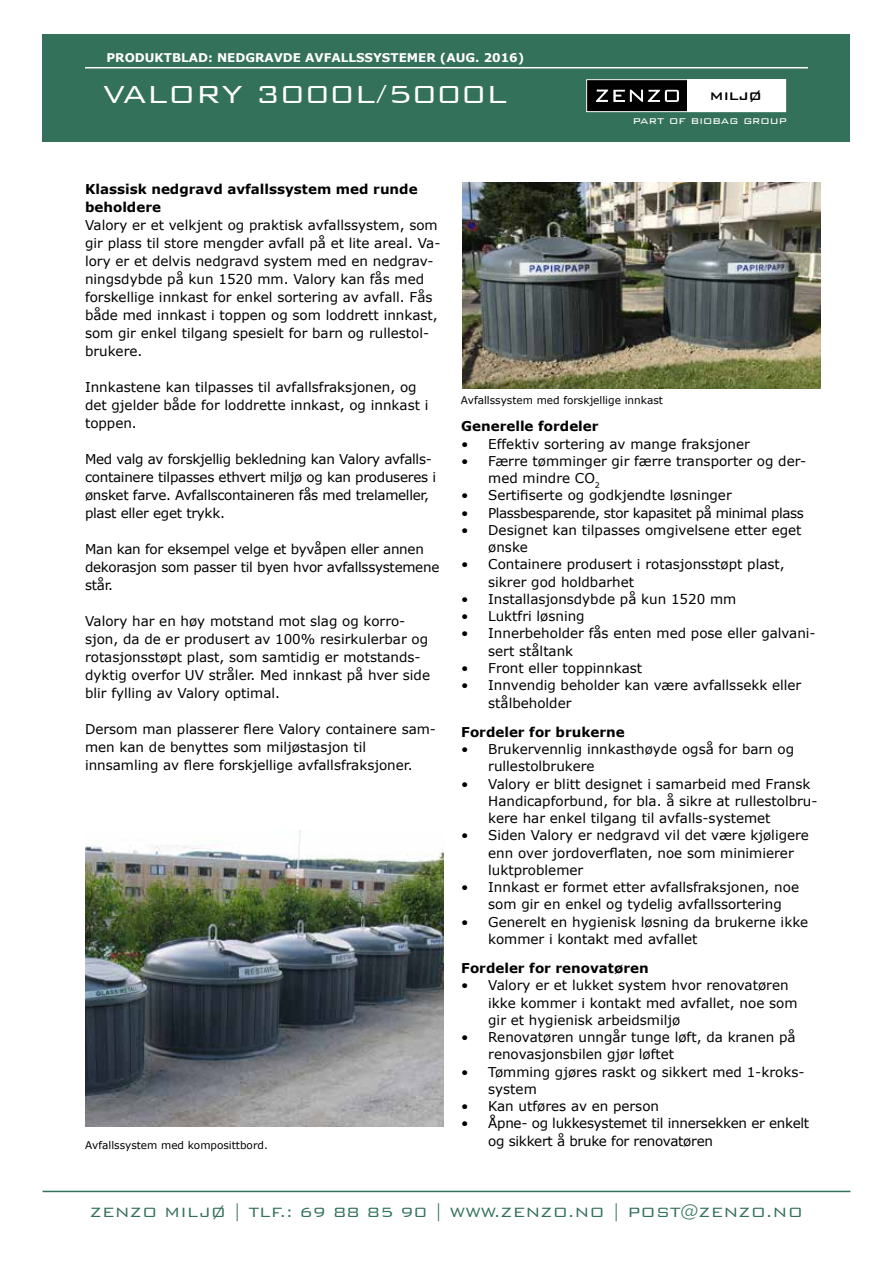
<style>
.page{position:relative;width:893px;height:1263px;background:#fff}
.page>*{position:absolute;margin:0;border:0;box-sizing:border-box;transform-origin:0 0}
.t1{font:300 33px "Bank Gothic BT";color:#fff}
.t2{font:300 18px "Bank Gothic BT";color:#34715b}
.t3{font:500 18px "Bank Gothic BT";color:#000}
.t4{font:13.5px/17.2px "Verdana";color:#000}
.t5{font:13.5px/18px "Verdana";letter-spacing:-.02em;color:#000}
.t6{font:700 13.5px/18px "Verdana";color:#000}
.t7{font:13.5px "Verdana";letter-spacing:-.03em;color:#000}
.t8{font:300 13.5px "Bank Gothic BT";color:#fff}
.t9{font:700 12px "Verdana";color:#fff}
.t10{font:10.5px "Verdana";color:#000}
</style>
<div class="page">
<hr style="left:43px;top:1191px;width:807px;height:1px;background:#34715b">
<div style="left:43px;top:34px;width:807px;height:107px;background:#34715b"></div>
<div style="left:686px;top:80px;width:100px;height:32px;background:#fff"></div>
<div style="left:587px;top:80px;width:100px;height:32px;background:#000"></div>
<svg style="left:596px;top:90px;width:83px;height:12px"></svg>
<div style="left:586px;top:79px;width:200px;height:33px;border:1px solid #fff"></div>
<hr style="left:85px;top:67px;width:723px;height:1px;background:#fff">
<img style="left:85px;top:830px;width:358px;height:297px">
<img style="left:462px;top:183px;width:359px;height:205px">
<p class="t9" style="left:107px;top:49px;width:419px">PRODUKTBLAD: NEDGRAVDE AVFALLSSYSTEMER (AUG. 2016)</p>
<h1 class="t1" style="left:103px;top:76px;width:406px">VALORY 3000L/5000L</h1>
<h2 class="t3" style="left:710px;top:85px;width:53px">miljø</h2>
<p class="t8" style="left:633px;top:113px;width:156px">part of biobag group</p>
<p class="t6" style="left:85px;top:179px;width:334px">Klassisk nedgravd avfallssystem med runde beholdere</p>
<p class="t4" style="left:85px;top:215px;width:357px;line-height:18px">Valory er et velkjent og praktisk avfallssystem, som gir plass til store mengder avfall på et lite areal. Va&shy;lory er et delvis nedgravd system med en nedgrav&shy;ningsdybde på kun 1520 mm. Valory kan fås med forskellige innkast for enkel sortering av avfall. Fås både med innkast i toppen og som loddrett innkast, som gir enkel tilgang spesielt for barn og rullestol&shy;brukere.</p>
<p class="t4" style="left:85px;top:377px;width:345px;line-height:18px">Innkastene kan tilpasses til avfallsfraksjonen, og det gjelder både for loddrette innkast, og innkast i toppen.</p>
<p class="t5" style="left:85px;top:449px;width:352px">Med valg av forskjellig bekledning kan Valory avfalls&shy;containere tilpasses ethvert miljø og kan produseres i ønsket farve. Avfallscontaineren fås med trelameller, plast eller eget trykk.</p>
<p class="t5" style="left:85px;top:539px;width:356px">Man kan for eksempel velge et byvåpen eller annen dekorasjon som passer til byen hvor avfallssystemene står.</p>
<p class="t4" style="left:85px;top:611px;width:346px;line-height:18px">Valory har en høy motstand mot slag og korro&shy;sjon, da de er produsert av 100% resirkulerbar og rotasjonsstøpt plast, som samtidig er motstands&shy;dyktig overfor UV stråler. Med innkast på hver side blir fylling av Valory optimal.</p>
<p class="t4" style="left:85px;top:719px;width:353px;line-height:18px">Dersom man plasserer flere Valory containere sam&shy;men kan de benyttes som miljøstasjon til innsamling av flere forskjellige avfallsfraksjoner.</p>
<p class="t10" style="left:85px;top:1138px;width:184px">Avfallssystem med komposittbord.</p>
<p class="t10" style="left:461px;top:393px;width:204px">Avfallssystem med forskjellige innkast</p>
<p class="t6" style="left:461px;top:417px;width:139px">Generelle fordeler</p>
<p class="t4" style="left:461px;top:435px;width:290px">• Effektiv sortering av mange fraksjoner</p>
<p class="t4" style="left:488px;top:452px;width:320px;text-indent:-27px">• Færre tømminger gir færre transporter og der&shy;med mindre CO<sub>2</sub></p>
<p class="t4" style="left:461px;top:487px;width:272px">• Sertifiserte og godkjendte løsninger</p>
<p class="t7" style="left:461px;top:503px;width:344px">• Plassbesparende, stor kapasitet på minimal plass</p>
<p class="t4" style="left:488px;top:521px;width:315px;text-indent:-27px">• Designet kan tilpasses omgivelsene etter eget ønske</p>
<p class="t4" style="left:488px;top:556px;width:298px;text-indent:-27px">• Containere produsert i rotasjonsstøpt plast, sikrer god holdbarhet</p>
<p class="t4" style="left:461px;top:590px;width:277px">• Installasjonsdybde på kun 1520 mm</p>
<p class="t4" style="left:461px;top:607px;width:125px">• Luktfri løsning</p>
<p class="t4" style="left:488px;top:625px;width:329px;text-indent:-27px">• Innerbeholder fås enten med pose eller galvani&shy;sert ståltank</p>
<p class="t4" style="left:461px;top:659px;width:182px">• Front eller toppinnkast</p>
<p class="t4" style="left:488px;top:676px;width:315px;text-indent:-27px">• Innvendig beholder kan være avfallssekk eller stålbeholder</p>
<p class="t6" style="left:461px;top:722px;width:165px">Fordeler for brukerne</p>
<p class="t4" style="left:488px;top:740px;width:307px;text-indent:-27px">• Brukervennlig innkasthøyde også for barn og rullestolbrukere</p>
<p class="t4" style="left:488px;top:775px;width:331px;text-indent:-27px">• Valory er blitt designet i samarbeid med Fransk<br>Handicapforbund, for bla. å sikre at rullestolbru&shy;kere har enkel tilgang til avfalls-systemet</p>
<p class="t4" style="left:488px;top:827px;width:322px;text-indent:-27px">• Siden Valory er nedgravd vil det være kjøligere enn over jordoverflaten, noe som minimierer luktproblemer</p>
<p class="t4" style="left:488px;top:878px;width:312px;text-indent:-27px">• Innkast er formet etter avfallsfraksjonen, noe som gir en enkel og tydelig avfallssortering</p>
<p class="t4" style="left:488px;top:913px;width:321px;text-indent:-27px">• Generelt en hygienisk løsning da brukerne ikke kommer i kontakt med avfallet</p>
<p class="t6" style="left:461px;top:959px;width:189px">Fordeler for renovatøren</p>
<p class="t4" style="left:488px;top:977px;width:311px;text-indent:-27px">• Valory er et lukket system hvor renovatøren ikke kommer i kontakt med avfallet, noe som gir et hygienisk arbeidsmiljø</p>
<p class="t4" style="left:488px;top:1028px;width:309px;text-indent:-27px">• Renovatøren unngår tunge løft, da kranen på renovasjonsbilen gjør løftet</p>
<p class="t4" style="left:488px;top:1063px;width:318px;text-indent:-27px">• Tømming gjøres raskt og sikkert med 1-kroks&shy;system</p>
<p class="t4" style="left:461px;top:1097px;width:199px">• Kan utføres av en person</p>
<p class="t5" style="left:488px;top:1115px;width:323px;line-height:17.2px;text-indent:-27px">• Åpne- og lukkesystemet til innersekken er enkelt og sikkert å bruke for renovatøren</p>
<h2 class="t2" style="left:90px;top:1202px;width:715px">ZENZO MILJØ | TLF.: 69 88 85 90 | WWW.ZENZO.NO | POST@ZENZO.NO</h2>
</div>
